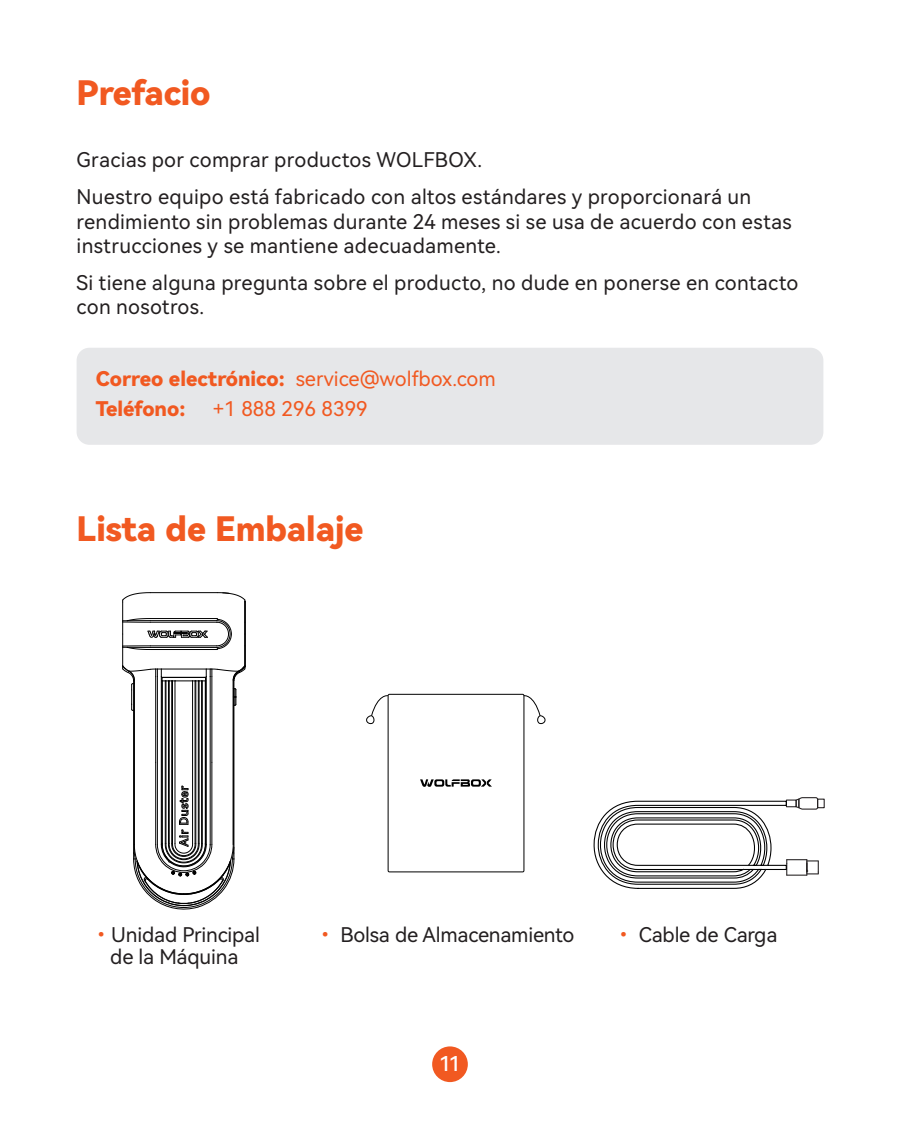
<style>
.page{position:relative;width:900px;height:1123px;background:#fff}
.page>*{position:absolute;margin:0;border:0;box-sizing:border-box;transform-origin:0 0}
.标题-1{font:33.75px "Harmony OS Sans Black";color:#f15921}
.t1{font:20.47px "Harmony OS Sans Medium";color:#fff}
.t2{font:20.25px/24.3px "Harmony OS Sans";letter-spacing:.015em;color:#231f20}
.t3{font:20.25px/22.5px "Harmony OS Sans";letter-spacing:-.01em;color:#231f20;text-align:center}
._7_5行文{font:20.25px "Harmony OS Sans";color:#f15921}
._7_5行文-2{font:20.25px "Harmony OS Sans Black";color:#f15921}
.s1{font-family:"Harmony OS Sans Black"}
.s2{font-family:"Harmony OS Sans Bold";color:#f15921}
</style>
<div class="page">
<div style="left:432px;top:1046px;width:35px;height:36px;background:#f15921;border-radius:50%"></div>
<div style="left:77px;top:348px;width:746px;height:97px;background:#e6e7e9;border-radius:13px"></div>
<svg style="left:122px;top:592px;width:124px;height:318px"></svg>
<div style="left:816px;top:798px;width:8px;height:10px;border:1px solid #231f20"></div>
<svg style="left:593px;top:797px;width:225px;height:92px"></svg>
<div style="left:387px;top:694px;width:137px;height:178px;border:1px solid #000"></div>
<svg style="left:371px;top:694px;width:18px;height:23px"></svg>
<div style="left:365px;top:715px;width:10px;height:9px;border:1px solid #000;border-radius:3px"></div>
<svg style="left:522px;top:693px;width:19px;height:24px"></svg>
<div style="left:536px;top:715px;width:9px;height:9px;border:1px solid #000;border-radius:3px"></div>
<svg style="left:420px;top:779px;width:72px;height:8px"></svg>
<p class="标题-1" style="left:77px;top:70px;width:135px">Prefacio</p>
<p class="t2" style="left:77px;top:141px;width:676px;line-height:37.1px">Gracias por comprar productos WOLFBOX.<br>Nuestro equipo está fabricado con altos estándares y proporcionará un</p>
<p class="t2" style="left:77px;top:208px;width:716px">rendimiento sin problemas durante 24 meses si se usa de acuerdo con estas instrucciones y se mantiene adecuadamente.</p>
<p class="t2" style="left:77px;top:270px;width:723px">Si tiene alguna pregunta sobre el producto, no dude en ponerse en contacto con nosotros.</p>
<p class="_7_5行文" style="left:96px;top:365px;width:401px"><span class="s1">Correo electrónico:</span> service@wolfbox.com</p>
<p class="_7_5行文-2" style="left:96px;top:394px;width:91px">Teléfono:</p>
<p class="_7_5行文" style="left:213px;top:394px;width:156px">+1 888 296 8399</p>
<p class="标题-1" style="left:77px;top:506px;width:288px">Lista de Embalaje</p>
<p class="t3" style="left:91px;top:922px;width:170px"><span class="s2">・</span>Unidad Principal de la Máquina</p>
<p class="t3" style="left:315px;top:922px;width:261px"><span class="s2">・</span> Bolsa de Almacenamiento</p>
<p class="t3" style="left:613px;top:922px;width:165px"><span class="s2">・</span> Cable de Carga</p>
<p class="t1" style="left:439px;top:1049px;width:23px">11</p>
</div>
